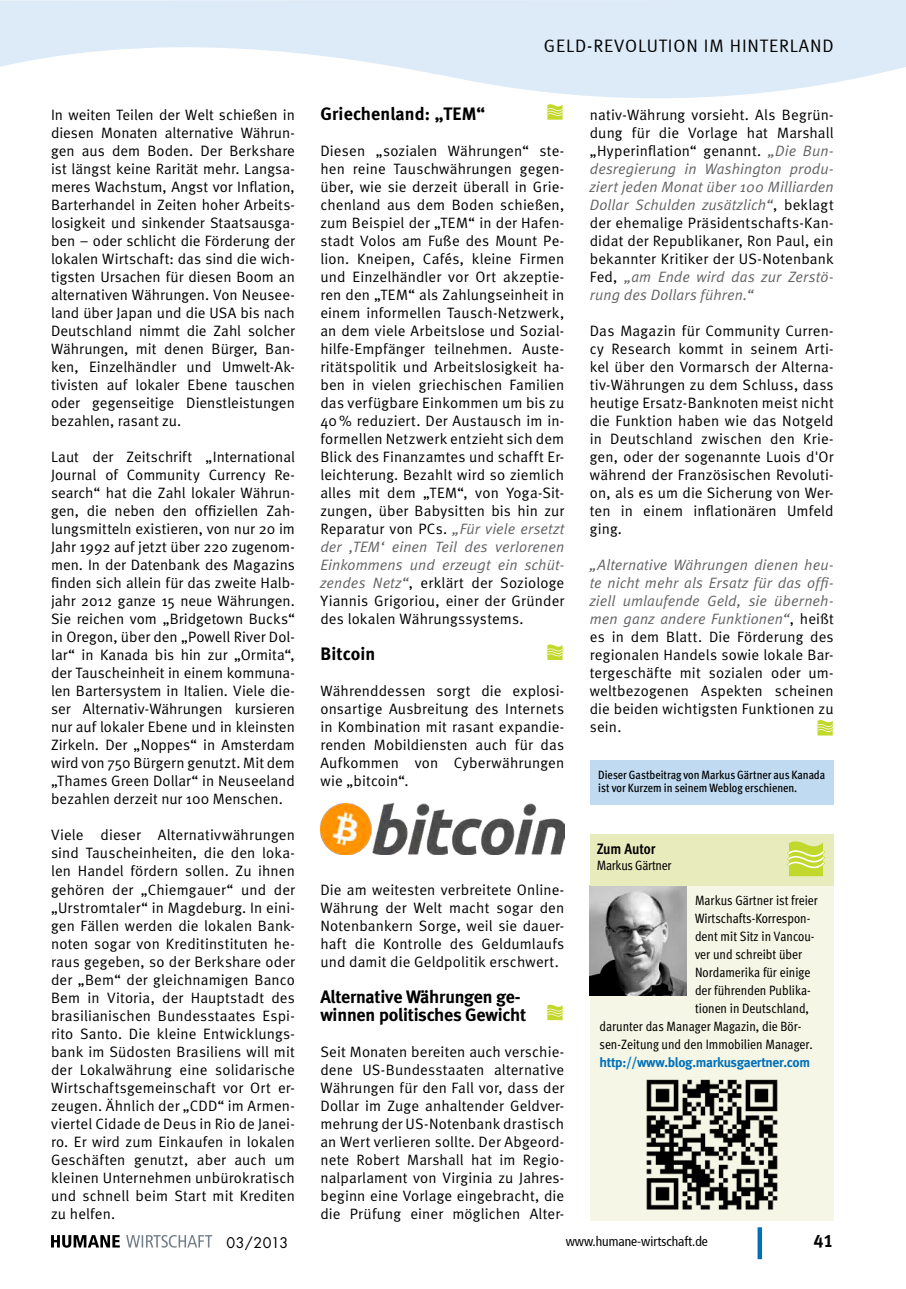
<style>
.page{position:relative;width:906px;height:1289px;background:#fff}
.page>*{position:absolute;margin:0;border:0;box-sizing:border-box;transform-origin:0 0}
.Zwischenüberschrift{font:700 18px/18px "Meta";letter-spacing:-.01em;color:#000}
.t1{font:18px "Meta Normal LF";letter-spacing:.05em;color:#000}
.Zwischenüberschrift-2{font:700 18px "Meta";letter-spacing:.01em;color:#000}
.t2{font:18px "Meta Bold LF";color:#000}
.Fließtext_Meta_Norma{font:15px/18px "Meta Normal";letter-spacing:.01em;color:#000;text-align:justify}
.t3{font:700 15px "Meta Cond";color:#000}
.t4{font:14.25px "Futura";letter-spacing:.01em;color:#000}
.Meta_10-14_standard{font:13.5px "Meta Cond";color:#000}
.Meta_10-14_standard-2{font:700 13.5px "Meta";letter-spacing:-.025em;color:#0070b9}
.t5{font:condensed 13.5px "Frutiger 57";color:#000}
.Meta_10-14_standard-3{font:13.5px "Meta Cond";letter-spacing:-.02em;color:#000}
.Fließtext_Meta_Norma-2{font:500 12px/13.5px "Meta Cond";letter-spacing:-.005em;color:#000}
.s1{font-style:italic;color:#636366}
</style>
<div class="page">
<div style="left:757px;top:1227px;width:5px;height:32px;background:#0070b9"></div>
<svg style="left:51px;top:1235px;width:69px;height:12px"></svg>
<svg style="left:126px;top:1235px;width:86px;height:12px"></svg>
<svg style="left:546px;top:106px;width:17px;height:14px"></svg>
<svg style="left:546px;top:644px;width:17px;height:16px"></svg>
<img style="left:320px;top:803px;width:244px;height:51px">
<svg style="left:546px;top:1004px;width:17px;height:16px"></svg>
<svg style="left:816px;top:720px;width:17px;height:15px"></svg>
<div style="left:590px;top:871px;width:243px;height:349px;background:#f5f6e5"></div>
<img style="left:646px;top:1079px;width:132px;height:131px">
<img style="left:590px;top:886px;width:96px;height:109px">
<div style="left:590px;top:834px;width:243px;height:52px;background:#e8ebbb"></div>
<svg style="left:787px;top:841px;width:38px;height:35px"></svg>
<div style="left:590px;top:759px;width:243px;height:45px;background:#bfdaf1"></div>
<svg style="left:0;top:0;width:906px;height:106px;fill:#ddeaf7"></svg>
<p class="Fließtext_Meta_Norma" style="left:51px;top:106px;width:245px">In weiten Teilen der Welt schießen in diesen Monaten alternative Währun&shy;gen aus dem Boden. Der Berkshare ist längst keine Rarität mehr. Langsa&shy;meres Wachstum, Angst vor Inflation, Barterhandel in Zeiten hoher Arbeits&shy;losigkeit und sinkender Staatsausga&shy;ben – oder schlicht die Förderung der lokalen Wirtschaft: das sind die wich&shy;tigsten Ursachen für diesen Boom an alternativen Währungen. Von Neusee&shy;land über Japan und die USA bis nach Deutschland nimmt die Zahl solcher Währungen, mit denen Bürger, Ban&shy;ken, Einzelhändler und Umwelt-Ak&shy;tivisten auf lokaler Ebene tauschen oder gegenseitige Dienstleistungen bezahlen, rasant zu.</p>
<p class="Fließtext_Meta_Norma" style="left:51px;top:448px;width:245px">Laut der Zeitschrift „International Journal of Community Currency Re&shy;search“ hat die Zahl lokaler Währun&shy;gen, die neben den offiziellen Zah&shy;lungsmitteln existieren, von nur 20 im Jahr 1992 auf jetzt über 220 zugenom&shy;men. In der Datenbank des Magazins finden sich allein für das zweite Halb&shy;jahr 2012 ganze 15 neue Währungen.<br>Sie reichen vom „Bridgetown Bucks“ in Oregon, über den „Powell River Dol&shy;lar“ in Kanada bis hin zur „Ormita“, der Tauscheinheit in einem kommuna&shy;len Bartersystem in Italien. Viele die&shy;ser Alternativ-Währungen kursieren nur auf lokaler Ebene und in kleinsten Zirkeln. Der „Noppes“ in Amsterdam wird von 750 Bürgern genutzt. Mit dem „Thames Green Dollar“ in Neuseeland bezahlen derzeit nur 100 Menschen.</p>
<p class="Fließtext_Meta_Norma" style="left:51px;top:826px;width:245px">Viele dieser Alternativwährungen sind Tauscheinheiten, die den loka&shy;len Handel fördern sollen. Zu ihnen gehören der „Chiemgauer“ und der „Urstromtaler“ in Magdeburg. In eini&shy;gen Fällen werden die lokalen Bank&shy;noten sogar von Kreditinstituten he&shy;raus gegeben, so der Berkshare oder der „Bem“ der gleichnamigen Banco Bem in Vitoria, der Hauptstadt des brasilianischen Bundesstaates Espi&shy;rito Santo. Die kleine Entwicklungs&shy;bank im Südosten Brasiliens will mit der Lokalwährung eine solidarische Wirtschaftsgemeinschaft vor Ort er&shy;zeugen. Ähnlich der „CDD“ im Armen&shy;viertel Cidade de Deus in Rio de Janei&shy;ro. Er wird zum Einkaufen in lokalen Geschäften genutzt, aber auch um kleinen Unternehmen unbürokratisch und schnell beim Start mit Krediten zu helfen.</p>
<p class="t1" style="left:544px;top:35px;width:291px">GELD-REVOLUTION IM HINTERLAND</p>
<p class="Zwischenüberschrift-2" style="left:320px;top:103px;width:166px">Griechenland: „TEM“</p>
<p class="Fließtext_Meta_Norma" style="left:320px;top:142px;width:245px">Diesen „sozialen Währungen“ ste&shy;hen reine Tauschwährungen gegen&shy;über, wie sie derzeit überall in Grie&shy;chenland aus dem Boden schießen, zum Beispiel der „TEM“ in der Hafen&shy;stadt Volos am Fuße des Mount Pe&shy;lion. Kneipen, Cafés, kleine Firmen und Einzelhändler vor Ort akzeptie&shy;ren den „TEM“ als Zahlungseinheit in einem informellen Tausch-Netzwerk, an dem viele Arbeitslose und Sozial&shy;hilfe-Empfänger teilnehmen. Auste&shy;ritätspolitik und Arbeitslosigkeit ha&shy;ben in vielen griechischen Familien das verfügbare Einkommen um bis zu 40% reduziert. Der Austausch im in&shy;formellen Netzwerk entzieht sich dem Blick des Finanzamtes und schafft Er&shy;leichterung. Bezahlt wird so ziemlich alles mit dem „TEM“, von Yoga-Sit&shy;zungen, über Babysitten bis hin zur Reparatur von PCs. <span class="s1">„Für viele ersetzt der ‚TEM‘ einen Teil des verlorenen Einkommens und erzeugt ein schüt&shy;zendes Netz“</span>, erklärt der Soziologe Yiannis Grigoriou, einer der Gründer des lokalen Währungssystems.</p>
<p class="Zwischenüberschrift-2" style="left:320px;top:643px;width:57px">Bitcoin</p>
<p class="Fließtext_Meta_Norma" style="left:320px;top:682px;width:245px">Währenddessen sorgt die explosi&shy;onsartige Ausbreitung des Internets in Kombination mit rasant expandie&shy;renden Mobildiensten auch für das Aufkommen von Cyberwährungen wie „bitcoin“.</p>
<p class="Fließtext_Meta_Norma" style="left:320px;top:880px;width:245px">Die am weitesten verbreitete Online-Währung der Welt macht sogar den Notenbankern Sorge, weil sie dauer&shy;haft die Kontrolle des Geldumlaufs und damit die Geldpolitik erschwert.</p>
<p class="Zwischenüberschrift" style="left:320px;top:987px;width:207px">Alternative Währungen ge&shy;winnen politisches Gewicht</p>
<p class="Fließtext_Meta_Norma" style="left:320px;top:1042px;width:245px">Seit Monaten bereiten auch verschie&shy;dene US-Bundesstaaten alternative Währungen für den Fall vor, dass der Dollar im Zuge anhaltender Geldver&shy;mehrung der US-Notenbank drastisch an Wert verlieren sollte. Der Abgeord&shy;nete Robert Marshall hat im Regio&shy;nalparlament von Virginia zu Jahres&shy;beginn eine Vorlage eingebracht, die die Prüfung einer möglichen Alter-</p>
<p class="Fließtext_Meta_Norma" style="left:590px;top:106px;width:245px">nativ-Währung vorsieht. Als Begrün&shy;dung für die Vorlage hat Marshall „Hyperinflation“ genannt. <span class="s1">„Die Bun&shy;desregierung in Washington produ&shy;ziert jeden Monat über 100 Milliarden Dollar Schulden zusätzlich“</span>, beklagt der ehemalige Präsidentschafts-Kan&shy;didat der Republikaner, Ron Paul, ein bekannter Kritiker der US-Notenbank Fed, <span class="s1">„am Ende wird das zur Zerstö&shy;rung des Dollars führen.“</span></p>
<p class="Fließtext_Meta_Norma" style="left:590px;top:322px;width:245px">Das Magazin für Community Curren&shy;cy Research kommt in seinem Arti&shy;kel über den Vormarsch der Alterna&shy;tiv-Währungen zu dem Schluss, dass heutige Ersatz-Banknoten meist nicht die Funktion haben wie das Notgeld in Deutschland zwischen den Krie&shy;gen, oder der sogenannte Luois d'Or während der Französischen Revoluti&shy;on, als es um die Sicherung von Wer&shy;ten in einem inflationären Umfeld ging.</p>
<p class="Fließtext_Meta_Norma" style="left:590px;top:556px;width:245px"><span class="s1">„Alternative Währungen dienen heu&shy;te nicht mehr als Ersatz für das offi&shy;ziell umlaufende Geld, sie überneh&shy;men ganz andere Funktionen“</span>, heißt es in dem Blatt. Die Förderung des regionalen Handels sowie lokale Bar&shy;tergeschäfte mit sozialen oder um&shy;weltbezogenen Aspekten scheinen die beiden wichtigsten Funktionen zu sein.</p>
<p class="Fließtext_Meta_Norma-2" style="left:598px;top:767px;width:228px">Dieser Gastbeitrag von Markus Gärtner aus Kanada ist vor Kurzem in seinem Weblog erschienen.</p>
<p class="t3" style="left:597px;top:839px;width:60px">Zum Autor</p>
<p class="Meta_10-14_standard-3" style="left:597px;top:857px;width:76px">Markus Gärtner</p>
<p class="Meta_10-14_standard" style="left:695px;top:892px;width:124px">Markus Gärtner ist freier</p>
<p class="Meta_10-14_standard" style="left:695px;top:910px;width:117px">Wirtschafts-Korrespon-</p>
<p class="Meta_10-14_standard" style="left:695px;top:928px;width:121px">dent mit Sitz in Vancou-</p>
<p class="Meta_10-14_standard" style="left:695px;top:946px;width:109px">ver und schreibt über</p>
<p class="Meta_10-14_standard" style="left:695px;top:964px;width:117px">Nordamerika für einige</p>
<p class="Meta_10-14_standard" style="left:695px;top:982px;width:117px">der führenden Publika-</p>
<p class="Meta_10-14_standard" style="left:695px;top:1000px;width:116px">tionen in Deutschland,</p>
<p class="Meta_10-14_standard" style="left:599px;top:1018px;width:203px">darunter das Manager Magazin, die Bör-</p>
<p class="Meta_10-14_standard" style="left:599px;top:1036px;width:215px">sen-Zeitung und den Immobilien Manager.</p>
<p class="Meta_10-14_standard-2" style="left:599px;top:1054px;width:212px">http://www.blog.markusgaertner.com</p>
<p class="t4" style="left:226px;top:1233px;width:63px">03/2013</p>
<p class="t5" style="left:566px;top:1233px;width:144px">www.humane-wirtschaft.de</p>
<p class="t2" style="left:813px;top:1230px;width:22px">41</p>
</div>
